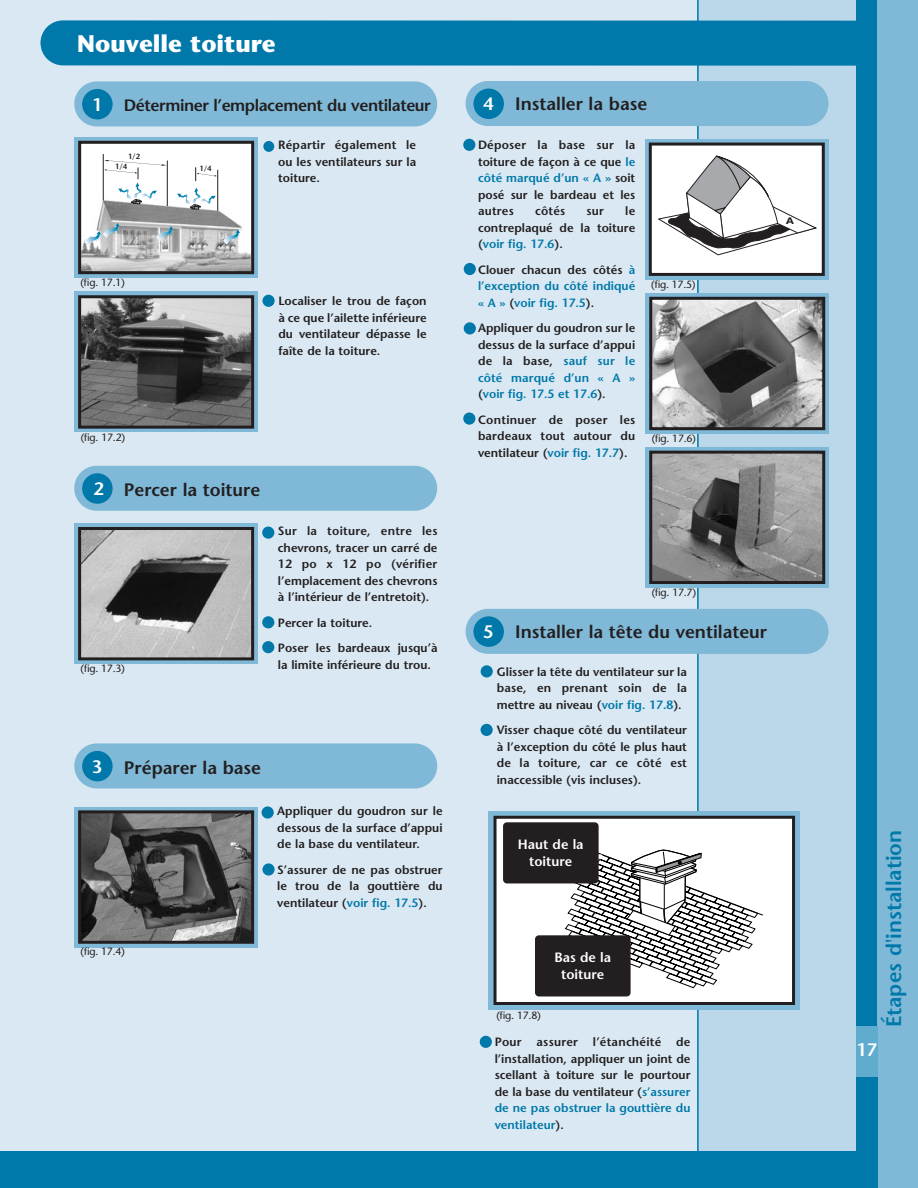
<style>
.page{position:relative;width:918px;height:1188px;background:#fff}
.page>*{position:absolute;margin:0;border:0;box-sizing:border-box;transform-origin:0 0}
.t1{font:700 24px "Stone Sans";color:#fff}
.t2{font:600 21px "Stone Sans";color:#0078a9}
.t3{font:600 18px "Stone Sans";color:#231f20}
.t4{font:600 18px "Stone Sans";color:#fff}
.t5{font:600 16.5px "Stone Sans";letter-spacing:-.025em;color:#231f20}
.t6{font:600 13.5px/16.2px "Stone Sans";color:#fff;text-align:center}
.t7{font:600 12px/16.5px "Stone Sans";color:#231f20;text-align:justify}
.t8{font:600 12px/16.5px "Stone Sans";color:#0078a9;text-align:justify}
.t9{font:10.5px "Stone Sans";letter-spacing:-.025em;color:#231f20}
.t10{font:700 expanded 9.3px "Helvetica Neue";color:#231f20}
.t11{font:700 expanded 8.4px "Helvetica Neue";color:#fff}
.t12{font:600 7.5px "Stone Sans";color:#231f20}
.s1{font-size:18px;color:#fff}
.s2{color:#fff}
.s3{color:#0078a9}
.s4{color:#231f20}
</style>
<div class="page">
<div style="left:0;top:0;width:864px;height:1154px;background:#d9e8f2"></div>
<div style="left:697px;top:0;width:159px;height:1151px;background:#bad8e9"></div>
<div style="left:878px;top:0;width:40px;height:1188px;background:#7fb9d7"></div>
<div style="left:856px;top:0;width:22px;height:1026px;background:#0078a9"></div>
<div style="left:856px;top:1026px;width:22px;height:53px;background:#60accf"></div>
<div style="left:856px;top:1077px;width:22px;height:111px;background:#0078a9"></div>
<div style="left:0;top:1151px;width:874px;height:37px;background:#0078a9"></div>
<div style="left:40px;top:20px;width:816px;height:46px;background:#0078a9"></div>
<div style="left:74px;top:81px;width:363px;height:45px;background:#7fb9d7;border-radius:22px"></div>
<div style="left:82px;top:89px;width:31px;height:30px;background:#0078a9;border-radius:50%"></div>
<div style="left:74px;top:292px;width:184px;height:140px;background:#7fb9d7"></div>
<img style="left:82px;top:299px;width:168px;height:126px">
<div style="left:78px;top:295px;width:176px;height:134px;border:3px solid #231f20"></div>
<div style="left:74px;top:466px;width:363px;height:45px;background:#7fb9d7;border-radius:22px"></div>
<div style="left:82px;top:473px;width:31px;height:31px;background:#0078a9;border-radius:50%"></div>
<div style="left:74px;top:743px;width:363px;height:45px;background:#7fb9d7;border-radius:22px"></div>
<div style="left:82px;top:751px;width:31px;height:30px;background:#0078a9;border-radius:50%"></div>
<div style="left:466px;top:81px;width:363px;height:45px;background:#7fb9d7;border-radius:22px"></div>
<div style="left:473px;top:89px;width:31px;height:30px;background:#0078a9;border-radius:50%"></div>
<svg style="left:74px;top:137px;width:184px;height:141px;background:#7bb3d0"></svg>
<div style="left:80px;top:142px;width:173px;height:131px;background:#fff"></div>
<img style="left:82px;top:166px;width:168px;height:104px">
<hr style="left:103px;top:154px;width:1px;height:47px;background:#231f20">
<hr style="left:167px;top:161px;width:1px;height:45px;background:#231f20">
<hr style="left:217px;top:170px;width:1px;height:41px;background:#231f20">
<svg style="left:195px;top:167px;width:22px;height:14px"></svg>
<svg style="left:104px;top:160px;width:62px;height:44px"></svg>
<svg style="left:177px;top:188px;width:39px;height:21px"></svg>
<svg style="left:84px;top:226px;width:36px;height:20px"></svg>
<svg style="left:223px;top:233px;width:17px;height:11px"></svg>
<svg style="left:157px;top:229px;width:16px;height:12px"></svg>
<div style="left:78px;top:141px;width:176px;height:133px;border:3px solid #231f20"></div>
<div style="left:262px;top:527px;width:12px;height:12px;background:#0078a9;border-radius:50%"></div>
<div style="left:262px;top:806px;width:12px;height:13px;background:#0078a9;border-radius:50%"></div>
<svg style="left:262px;top:863px;width:13px;height:13px"></svg>
<div style="left:74px;top:807px;width:184px;height:140px;background:#7fb9d7"></div>
<img style="left:82px;top:814px;width:168px;height:126px">
<div style="left:78px;top:810px;width:176px;height:134px;border:3px solid #231f20"></div>
<div style="left:262px;top:616px;width:12px;height:12px;background:#0078a9;border-radius:50%"></div>
<div style="left:645px;top:139px;width:184px;height:140px;background:linear-gradient(to right,#7fb9d7,#7fb9d7)"></div>
<div style="left:650px;top:144px;width:173px;height:130px;background:#fff"></div>
<svg style="left:658px;top:156px;width:158px;height:99px"></svg>
<div style="left:649px;top:143px;width:176px;height:133px;border:3px solid #231f20"></div>
<div style="left:463px;top:139px;width:12px;height:12px;background:#0078a9;border-radius:50%"></div>
<div style="left:466px;top:609px;width:363px;height:45px;background:#7fb9d7;border-radius:22px"></div>
<div style="left:473px;top:616px;width:31px;height:31px;background:#0078a9;border-radius:50%"></div>
<div style="left:481px;top:665px;width:12px;height:12px;background:#0078a9;border-radius:50%"></div>
<div style="left:481px;top:724px;width:12px;height:12px;background:#0078a9;border-radius:50%"></div>
<svg style="left:645px;top:293px;width:184px;height:141px;background:#7bb2cf"></svg>
<img style="left:653px;top:301px;width:168px;height:125px">
<div style="left:649px;top:297px;width:176px;height:133px;border:3px solid #231f20"></div>
<div style="left:464px;top:263px;width:12px;height:12px;background:#0078a9;border-radius:50%"></div>
<svg style="left:645px;top:447px;width:184px;height:141px;background:#7bb2cf"></svg>
<img style="left:653px;top:455px;width:168px;height:125px">
<div style="left:649px;top:451px;width:176px;height:133px;border:3px solid #231f20"></div>
<div style="left:464px;top:322px;width:12px;height:12px;background:#0078a9;border-radius:50%"></div>
<div style="left:480px;top:1036px;width:12px;height:12px;background:#0078a9;border-radius:50%"></div>
<svg style="left:74px;top:523px;width:184px;height:141px;background:#7bb3d0"></svg>
<img style="left:82px;top:531px;width:168px;height:125px">
<div style="left:78px;top:527px;width:176px;height:133px;border:3px solid #231f20"></div>
<div style="left:263px;top:141px;width:11px;height:11px;background:#0078a9;border-radius:50%"></div>
<div style="left:262px;top:295px;width:13px;height:12px;background:#0078a9;border-radius:50%"></div>
<div style="left:463px;top:413px;width:12px;height:12px;background:#0078a9;border-radius:50%"></div>
<div style="left:489px;top:812px;width:311px;height:198px;background:#7fb9d7"></div>
<div style="left:495px;top:817px;width:299px;height:187px;background:#fff"></div>
<svg style="left:565px;top:849px;width:198px;height:139px"></svg>
<div style="left:494px;top:816px;width:301px;height:189px;border:3px solid #231f20"></div>
<div style="left:503px;top:822px;width:96px;height:61px;background:#231f20;border-radius:4px"></div>
<div style="left:535px;top:935px;width:96px;height:61px;background:#231f20;border-radius:4px"></div>
<div style="left:262px;top:641px;width:12px;height:12px;background:#0078a9;border-radius:50%"></div>
<h1 class="t1" style="left:77px;top:34px;width:200px">Nouvelle toiture</h1>
<h3 class="t5" style="left:92px;top:99px;width:340px"><span class="s1">1</span> Déterminer l’emplacement du ventilateur</h3>
<p class="t12" style="left:128px;top:153px;width:14px">1/2</p>
<p class="t12" style="left:115px;top:164px;width:14px">1/4</p>
<p class="t12" style="left:199px;top:166px;width:14px">1/4</p>
<p class="t7" style="left:278px;top:138px;width:139px">Répartir également le ou les ventilateurs sur la toiture.</p>
<p class="t9" style="left:81px;top:278px;width:46px">(fig. 17.1)</p>
<p class="t7" style="left:278px;top:294px;width:150px">Localiser le trou de façon à ce que l’ailette inférieure du ventilateur dépasse le faîte de la toiture.</p>
<p class="t9" style="left:81px;top:433px;width:46px">(fig. 17.2)</p>
<h3 class="t3" style="left:93px;top:483px;width:168px"><span class="s2">2</span> Percer la toiture</h3>
<p class="t9" style="left:81px;top:664px;width:46px">(fig. 17.3)</p>
<p class="t7" style="left:278px;top:524px;width:161px">Sur la toiture, entre les chevrons, tracer un carré de 12 po x 12 po (vérifier l’emplacement des chevrons à l’intérieur de l’entretoit).</p>
<p class="t7" style="left:278px;top:611px;width:161px;line-height:25.5px">Percer la toiture.<br>Poser les bardeaux jusqu’à</p>
<p class="t7" style="left:278px;top:657px;width:155px">la limite inférieure du trou.</p>
<h3 class="t3" style="left:92px;top:761px;width:171px"><span class="s2">3</span> Préparer la base</h3>
<p class="t9" style="left:81px;top:948px;width:46px">(fig. 17.4)</p>
<p class="t7" style="left:277px;top:804px;width:167px">Appliquer du goudron sur le dessous de la surface d’appui de la base du ventilateur.</p>
<p class="t7" style="left:277px;top:862px;width:167px">S’assurer de ne pas obstruer le trou de la gouttière du ventilateur (<span class="s3">voir fig. 17.5</span>).</p>
<h3 class="t3" style="left:483px;top:97px;width:165px"><span class="s2">4</span> Installer la base</h3>
<p class="t7" style="left:478px;top:138px;width:159px">Déposer la base sur la toiture de façon à ce que <span class="s3">le côté marqué d’un « A »</span> soit posé sur le bardeau et les autres</p>
<p class="t7" style="left:535px;top:204px;width:32px">côtés</p>
<p class="t7" style="left:587px;top:204px;width:19px">sur</p>
<p class="t7" style="left:478px;top:204px;width:159px;text-indent:147px">le contreplaqué de la toiture (<span class="s3">voir fig. 17.6</span>).</p>
<p class="t8" style="left:478px;top:262px;width:159px"><span class="s4">Clouer chacun des côtés</span> à l’exception du côté indiqué « A » <span class="s4">(</span>voir fig. 17.5<span class="s4">).</span></p>
<p class="t7" style="left:478px;top:321px;width:159px">Appliquer du goudron sur le dessus de la surface d’appui de la base, <span class="s3">sauf sur le côté marqué d’un « A » </span>(<span class="s3">voir fig. 17.5 et 17.6</span>).</p>
<p class="t7" style="left:478px;top:412px;width:159px">Continuer de poser les bardeaux tout autour du ventilateur (<span class="s3">voir fig. 17.7</span>).</p>
<p class="t9" style="left:651px;top:280px;width:46px">(fig. 17.5)</p>
<p class="t9" style="left:652px;top:434px;width:46px">(fig. 17.6)</p>
<p class="t10" style="left:786px;top:218px;width:9px">A</p>
<p class="t9" style="left:652px;top:588px;width:46px">(fig. 17.7)</p>
<h3 class="t3" style="left:483px;top:625px;width:285px"><span class="s2">5</span> Installer la tête du ventilateur</h3>
<p class="t7" style="left:497px;top:664px;width:192px">Glisser la tête du ventilateur sur la base, en prenant soin de la mettre au niveau (<span class="s3">voir fig. 17.8</span>).</p>
<p class="t7" style="left:497px;top:723px;width:192px">Visser chaque côté du ventilateur à l’exception du côté le plus haut de la toiture, car ce côté est inaccessible (vis incluses).</p>
<p class="t6" style="left:518px;top:838px;width:67px">Haut de la toiture</p>
<p class="t11" style="left:561px;top:843px;width:53px">Haut de la</p>
<p class="t9" style="left:497px;top:1011px;width:46px">(fig. 17.8)</p>
<p class="t6" style="left:554px;top:951px;width:58px">Bas de la toiture</p>
<p class="t7" style="left:495px;top:1035px;width:197px">Pour assurer l’étanchéité de l’installation, appliquer un joint de scellant à toiture sur le pourtour de la base du ventilateur (<span class="s3">s’assurer de ne pas obstruer la gouttière du ventilateur</span>).</p>
<h2 class="t2" style="left:886px;top:1027px;width:199px;rotate:-90deg">Étapes d'installation</h2>
<h3 class="t4" style="left:856px;top:1043px;width:22px">17</h3>
</div>
